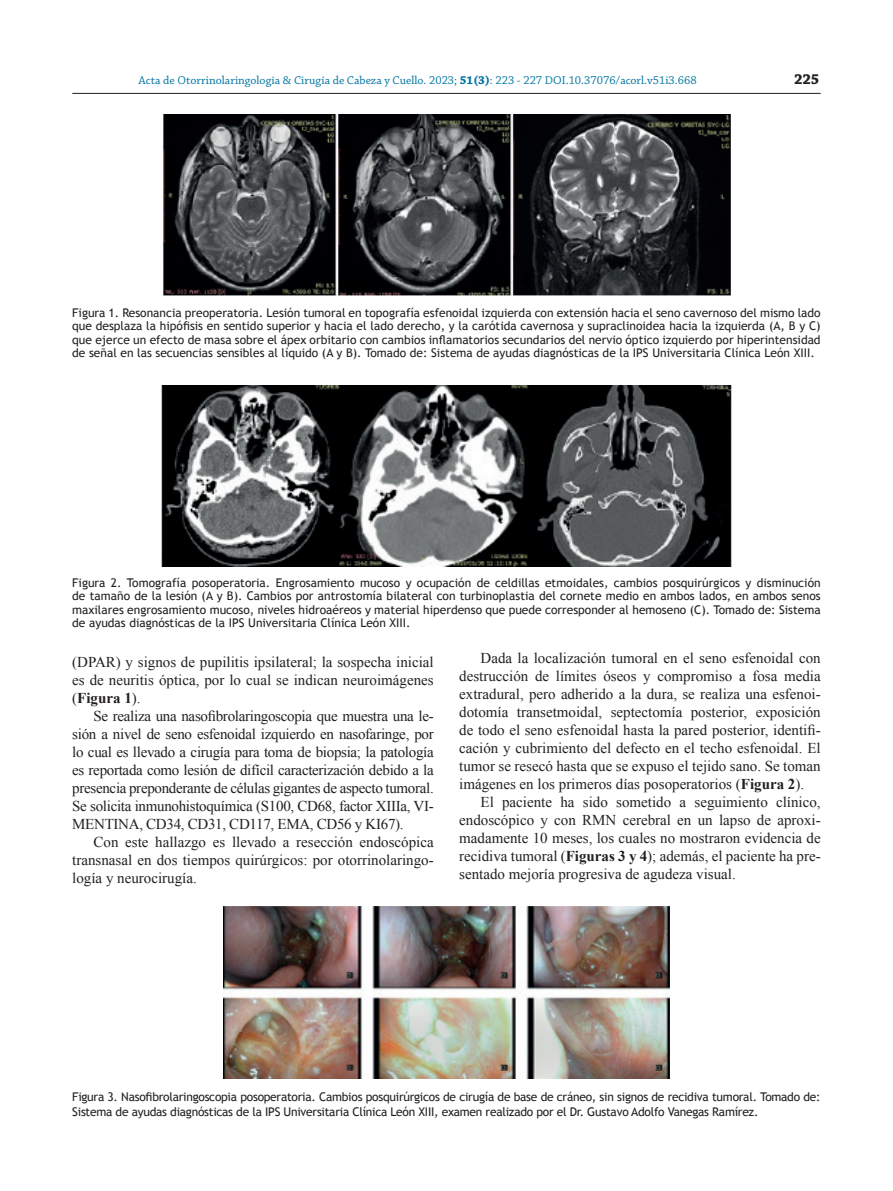
<style>
.page{position:relative;width:893px;height:1191px;background:#fff}
.page>*{position:absolute;margin:0;border:0;box-sizing:border-box;transform-origin:0 0}
.t1{font:15px/18px "Times New Roman";color:#231f20;text-align:justify}
.t2{font:700 15px "Chaparral Pro";color:#231f20}
.t3{font:12px/13.5px "Trebuchet MS";letter-spacing:-.02em;color:#231f20;text-align:justify}
.t4{font:12px "Chaparral Pro";color:#0076a3}
.s1{font-weight:700}
.s2{font-weight:700;color:#fff}
.s3{color:#fff}
</style>
<div class="page">
<hr style="left:72px;top:93px;width:749px;height:1px;background:#231f20">
<img style="left:163px;top:115px;width:567px;height:180px">
<img style="left:161px;top:386px;width:571px;height:180px">
<img style="left:223px;top:906px;width:446px;height:172px">
<p class="t4" style="left:139px;top:74px;width:617px">Acta de Otorrinolaringología &amp; Cirugía de Cabeza y Cuello. 2023; <span class="s1">51(3)</span>: 223 - 227 DOI.10.37076/acorl.v51i3.668<span class="s2">4(2)</span><span class="s3">: 92-99</span></p>
<p class="t2" style="left:794px;top:71px;width:27px">225</p>
<p class="t3" style="left:72px;top:306px;width:750px">Figura 1. Resonancia preoperatoria. Lesión tumoral en topografía esfenoidal izquierda con extensión hacia el seno cavernoso del mismo lado que desplaza la hipófisis en sentido superior y hacia el lado derecho, y la carótida cavernosa y supraclinoidea hacia la izquierda (A, B y C) que ejerce un efecto de masa sobre el ápex orbitario con cambios inflamatorios secundarios del nervio óptico izquierdo por hiperintensidad de señal en las secuencias sensibles al líquido (A y B). Tomado de: Sistema de ayudas diagnósticas de la IPS Universitaria Clínica León XIII.</p>
<p class="t3" style="left:72px;top:576px;width:750px">Figura 2. Tomografía posoperatoria. Engrosamiento mucoso y ocupación de celdillas etmoidales, cambios posquirúrgicos y disminución de tamaño de la lesión (A y B). Cambios por antrostomía bilateral con turbinoplastia del cornete medio en ambos lados, en ambos senos maxilares engrosamiento mucoso, niveles hidroaéreos y material hiperdenso que puede corresponder al hemoseno (C). Tomado de: Sistema de ayudas diagnósticas de la IPS Universitaria Clínica León XIII.</p>
<p class="t1" style="left:72px;top:652px;width:363px">(DPAR) y signos de pupilitis ipsilateral; la sospecha inicial es de neuritis óptica, por lo cual se indican neuroimágenes (<span class="s1">Figura 1</span>).</p>
<p class="t1" style="left:72px;top:706px;width:363px;text-indent:21px">Se realiza una nasofibrolaringoscopia que muestra una le&shy;sión a nivel de seno esfenoidal izquierdo en nasofaringe, por lo cual es llevado a cirugía para toma de biopsia; la patología es reportada como lesión de difícil caracterización debido a la presencia preponderante de células gigantes de aspecto tumoral.<br>Se solicita inmunohistoquímica (S100, CD68, factor XIIIa, VI-MENTINA, CD34, CD31, CD117, EMA, CD56 y KI67).</p>
<p class="t1" style="left:72px;top:832px;width:363px;text-indent:21px">Con este hallazgo es llevado a resección endoscópica transnasal en dos tiempos quirúrgicos: por otorrinolaringo&shy;logía y neurocirugía.</p>
<p class="t1" style="left:459px;top:649px;width:363px;text-indent:21px">Dada la localización tumoral en el seno esfenoidal con destrucción de límites óseos y compromiso a fosa media extradural, pero adherido a la dura, se realiza una esfenoi&shy;dotomía transetmoidal, septectomía posterior, exposición de todo el seno esfenoidal hasta la pared posterior, identifi&shy;cación y cubrimiento del defecto en el techo esfenoidal. El tumor se resecó hasta que se expuso el tejido sano. Se toman imágenes en los primeros días posoperatorios (<span class="s1">Figura 2</span>).</p>
<p class="t1" style="left:459px;top:793px;width:363px;text-indent:21px">El paciente ha sido sometido a seguimiento clínico, endoscópico y con RMN cerebral en un lapso de aproxi&shy;madamente 10 meses, los cuales no mostraron evidencia de recidiva tumoral (<span class="s1">Figuras 3 y 4</span>); además, el paciente ha pre&shy;sentado mejoría progresiva de agudeza visual.</p>
<p class="t3" style="left:72px;top:1089px;width:750px;line-height:15px">Figura 3. Nasofibrolaringoscopia posoperatoria. Cambios posquirúrgicos de cirugía de base de cráneo, sin signos de recidiva tumoral. Tomado de:<br>Sistema de ayudas diagnósticas de la IPS Universitaria Clínica León XIII, examen realizado por el Dr. Gustavo Adolfo Vanegas Ramírez.</p>
</div>
